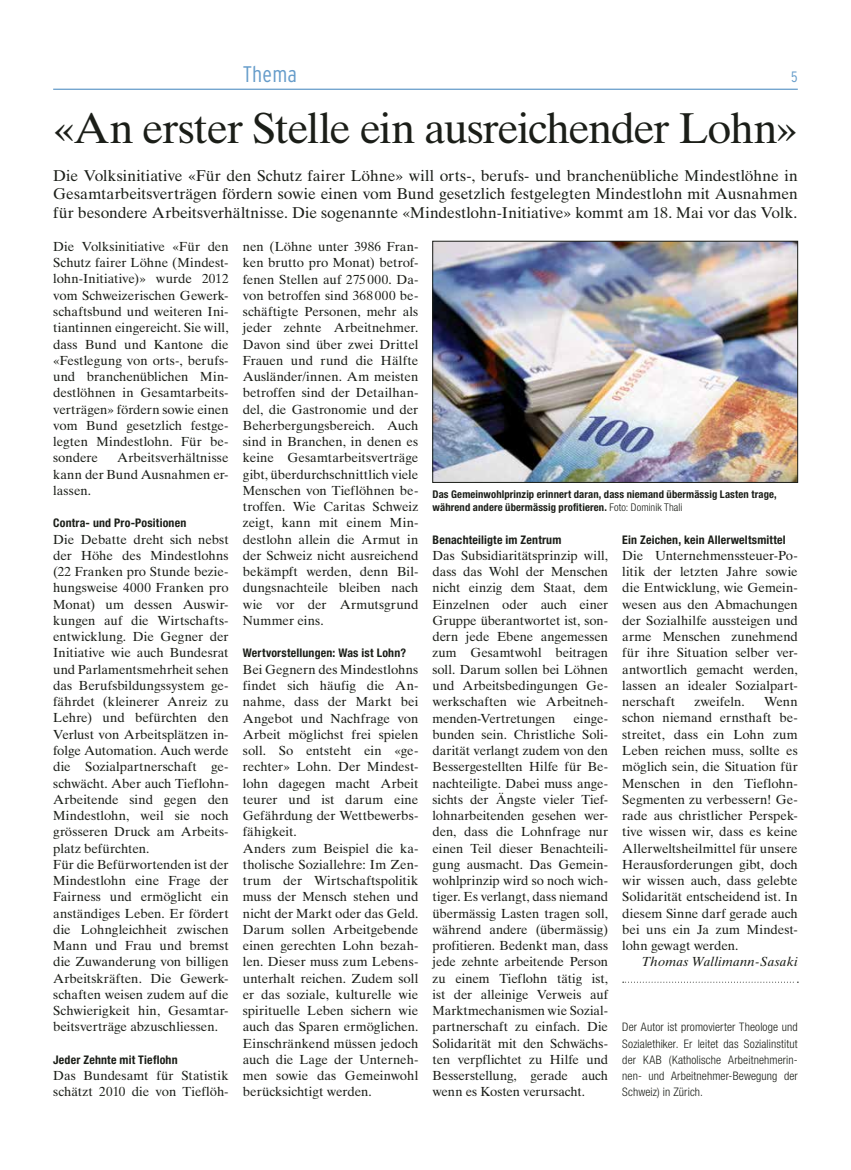
<style>
.page{position:relative;width:851px;height:1170px;background:#fff}
.page>*{position:absolute;margin:0;border:0;box-sizing:border-box;transform-origin:0 0}
.t1{font:43.12px "Times Ten LT Std";letter-spacing:-.035em;color:#1b1e18}
.t2{font:300 condensed 22.5px "Interstate";letter-spacing:.01em;color:#659cca}
.t3{font:15.62px/18.8px "Times Ten LT Std";color:#1b1e18;text-align:justify}
.t4{font:300 condensed 15px "Interstate";color:#659cca}
.t5{font:13.12px/16.2px "Times Ten LT Std";letter-spacing:-.005em;color:#1b1e18;text-align:justify}
.t6{font:italic 13.12px "Times Ten LT Std";letter-spacing:.015em;color:#1b1e18}
.t7{font:700 condensed 11.88px "Helvetica Neue LT Std";letter-spacing:.015em;color:#1b1e18}
.t8{font:300 condensed 11.75px/16.2px "Helvetica Neue LT Std";letter-spacing:.01em;color:#1b1e18;text-align:justify}
.t9{font:700 condensed 10.62px/12.8px "Helvetica Neue LT Std";letter-spacing:.01em;color:#1b1e18}
.s1{font-weight:300}
</style>
<div class="page">
<hr style="left:53px;top:89px;width:744px;height:1px;background:#659cca">
<img style="left:434px;top:243px;width:361px;height:237px">
<div style="left:432px;top:241px;width:365px;height:241px;border:1px solid #1b1e18"></div>
<svg style="left:622px;top:981px;width:176px;height:1px"></svg>
<h2 class="t2" style="left:243px;top:62px;width:56px">Thema</h2>
<p class="t4" style="left:791px;top:68px;width:8px">5</p>
<h1 class="t1" style="left:53px;top:102px;width:746px">«An erster Stelle ein ausreichender Lohn»</h1>
<p class="t3" style="left:53px;top:166px;width:746px">Die Volksinitiative «Für den Schutz fairer Löhne» will orts-, berufs- und branchenübliche Mindestlöhne in Gesamtarbeitsverträgen fördern sowie einen vom Bund gesetzlich festgelegten Mindestlohn mit Ausnahmen für besondere Arbeitsverhältnisse. Die sogenannte «Mindestlohn-Initiative» kommt am 18. Mai vor das Volk.</p>
<p class="t5" style="left:53px;top:238px;width:177px">Die Volksinitiative «Für den Schutz fairer Löhne (Mindest&shy;lohn-Initiative)» wurde 2012 vom Schweizerischen Gewerk&shy;schaftsbund und weiteren Ini&shy;tiantinnen eingereicht. Sie will, dass Bund und Kantone die «Festlegung von orts-, berufs&shy;und branchenüblichen Min&shy;destlöhnen in Gesamtarbeits&shy;verträgen» fördern sowie einen vom Bund gesetzlich festge&shy;legten Mindestlohn. Für be&shy;sondere</p>
<p class="t5" style="left:53px;top:449px;width:177px;text-indent:64px">Arbeitsverhältnisse kann der Bund Ausnahmen er&shy;lassen.</p>
<p class="t7" style="left:53px;top:516px;width:135px">Contra- und Pro-Positionen</p>
<p class="t5" style="left:53px;top:531px;width:177px;text-align:left">Die Debatte dreht sich nebst der Höhe des Mindestlohns (22 Franken pro Stunde bezie&shy;hungsweise 4000 Franken pro<br>Monat) um dessen Auswir&shy;kungen auf die Wirtschafts&shy;entwicklung. Die Gegner der<br>Initiative wie auch Bundesrat und Parlamentsmehrheit sehen das Berufsbildungssystem ge&shy;fährdet (kleinerer Anreiz zu<br>Lehre) und befürchten den<br>Verlust von Arbeitsplätzen in&shy;folge Automation. Auch werde die Sozialpartnerschaft ge&shy;schwächt. Aber auch Tieflohn-<br>Arbeitende sind gegen den<br>Mindestlohn, weil sie noch grösseren Druck am Arbeits&shy;platz befürchten.<br>Für die Befürwortenden ist der<br>Mindestlohn eine Frage der<br>Fairness und ermöglicht ein anständiges Leben. Er fördert die Lohngleichheit zwischen<br>Mann und Frau und bremst die Zuwanderung von billigen<br>Arbeitskräften. Die Gewerk&shy;schaften weisen zudem auf die<br>Schwierigkeit hin, Gesamtar&shy;beitsverträge abzuschliessen.</p>
<p class="t7" style="left:53px;top:1052px;width:126px">Jeder Zehnte mit Tieflohn</p>
<p class="t5" style="left:53px;top:1067px;width:177px">Das Bundesamt für Statistik schätzt 2010 die von Tieflöh-</p>
<p class="t5" style="left:243px;top:238px;width:177px">nen (Löhne unter 3986 Fran&shy;ken brutto pro Monat) betrof&shy;fenen Stellen auf 275000. Da&shy;von betroffen sind 368000 be&shy;schäftigte Personen, mehr als jeder zehnte Arbeitnehmer.<br>Davon sind über zwei Drittel Frauen und rund die Hälfte Ausländer/innen. Am meisten betroffen sind der Detailhan&shy;del, die Gastronomie und der Beherbergungsbereich. Auch sind in Branchen, in denen es keine Gesamtarbeitsverträge gibt, überdurchschnittlich viele Menschen von Tieflöhnen be&shy;troffen. Wie Caritas Schweiz zeigt, kann mit einem Min&shy;destlohn allein die Armut in der Schweiz nicht ausreichend bekämpft werden, denn Bil&shy;dungsnachteile bleiben nach wie vor der Armutsgrund Nummer eins.</p>
<p class="t7" style="left:243px;top:646px;width:165px">Wertvorstellungen: Was ist Lohn?</p>
<p class="t5" style="left:243px;top:661px;width:177px;text-align:left">Bei Gegnern des Mindestlohns findet sich häufig die An&shy;nahme, dass der Markt bei<br>Angebot und Nachfrage von<br>Arbeit möglichst frei spielen soll. So entsteht ein «ge&shy;rechter» Lohn. Der Mindest&shy;lohn dagegen macht Arbeit teurer und ist darum eine<br>Gefährdung der Wettbewerbs&shy;fähigkeit.<br>Anders zum Beispiel die ka&shy;tholische Soziallehre: Im Zen&shy;trum der Wirtschaftspolitik muss der Mensch stehen und nicht der Markt oder das Geld.<br>Darum sollen Arbeitgebende einen gerechten Lohn bezah&shy;len. Dieser muss zum Lebens&shy;unterhalt reichen. Zudem soll er das soziale, kulturelle wie spirituelle Leben sichern wie auch das Sparen ermöglichen.<br>Einschränkend müssen jedoch auch die Lage der Unterneh&shy;men sowie das Gemeinwohl berücksichtigt werden.</p>
<p class="t9" style="left:432px;top:488px;width:345px">Das Gemeinwohlprinzip erinnert daran, dass niemand übermässig Lasten trage, während andere übermässig profitieren. <span class="s1">Foto: Dominik Thali</span></p>
<p class="t7" style="left:432px;top:532px;width:130px">Benachteiligte im Zentrum</p>
<p class="t5" style="left:432px;top:547px;width:177px">Das Subsidiaritätsprinzip will, dass das Wohl der Menschen nicht einzig dem Staat, dem Einzelnen oder auch einer Gruppe überantwortet ist, son&shy;dern jede Ebene angemessen zum Gesamtwohl beitragen soll. Darum sollen bei Löhnen und Arbeitsbedingungen Ge&shy;werkschaften wie Arbeitneh&shy;menden-Vertretungen</p>
<p class="t5" style="left:432px;top:709px;width:177px;text-indent:141px">einge&shy;bunden sein. Christliche Soli&shy;darität verlangt zudem von den Bessergestellten Hilfe für Be&shy;nachteiligte. Dabei muss ange&shy;sichts der Ängste vieler Tief&shy;lohnarbeitenden gesehen wer&shy;den, dass die Lohnfrage nur einen Teil dieser Benachteili&shy;gung ausmacht. Das Gemein&shy;wohlprinzip wird so noch wich&shy;tiger. Es verlangt, dass niemand übermässig Lasten tragen soll, während andere (übermässig) profitieren. Bedenkt man, dass jede zehnte arbeitende Person zu einem Tieflohn tätig ist, ist der alleinige Verweis auf Marktmechanismen wie Sozial&shy;partnerschaft zu einfach. Die Solidarität mit den Schwächs&shy;ten verpflichtet zu Hilfe und Besserstellung, gerade auch wenn es Kosten verursacht.</p>
<p class="t7" style="left:622px;top:532px;width:165px">Ein Zeichen, kein Allerweltsmittel</p>
<p class="t5" style="left:622px;top:547px;width:177px">Die Unternehmenssteuer-Po&shy;litik der letzten Jahre sowie die Entwicklung, wie Gemein&shy;wesen aus den Abmachungen der Sozialhilfe aussteigen und arme Menschen zunehmend für ihre Situation selber ver&shy;antwortlich gemacht werden, lassen an idealer Sozialpart&shy;nerschaft</p>
<p class="t5" style="left:694px;top:693px;width:52px">zweifeln.</p>
<p class="t5" style="left:622px;top:693px;width:177px;text-indent:142px">Wenn schon niemand ernsthaft be&shy;streitet, dass ein Lohn zum Leben reichen muss, sollte es möglich sein, die Situation für Menschen in den Tieflohn-Segmenten zu verbessern! Ge&shy;rade aus christlicher Perspek&shy;tive wissen wir, dass es keine Allerweltsheilmittel für unsere Herausforderungen gibt, doch wir wissen auch, dass gelebte Solidarität entscheidend ist. In diesem Sinne darf gerade auch bei uns ein Ja zum Mindest&shy;lohn gewagt werden.</p>
<p class="t6" style="left:641px;top:954px;width:158px">Thomas Wallimann-Sasaki</p>
<p class="t8" style="left:622px;top:1018px;width:177px">Der Autor ist promovierter Theologe und Sozialethiker. Er leitet das Sozialinstitut der KAB (Katholische Arbeitnehmerin&shy;nen- und Arbeitnehmer-Bewegung der Schweiz) in Zürich.</p>
</div>
